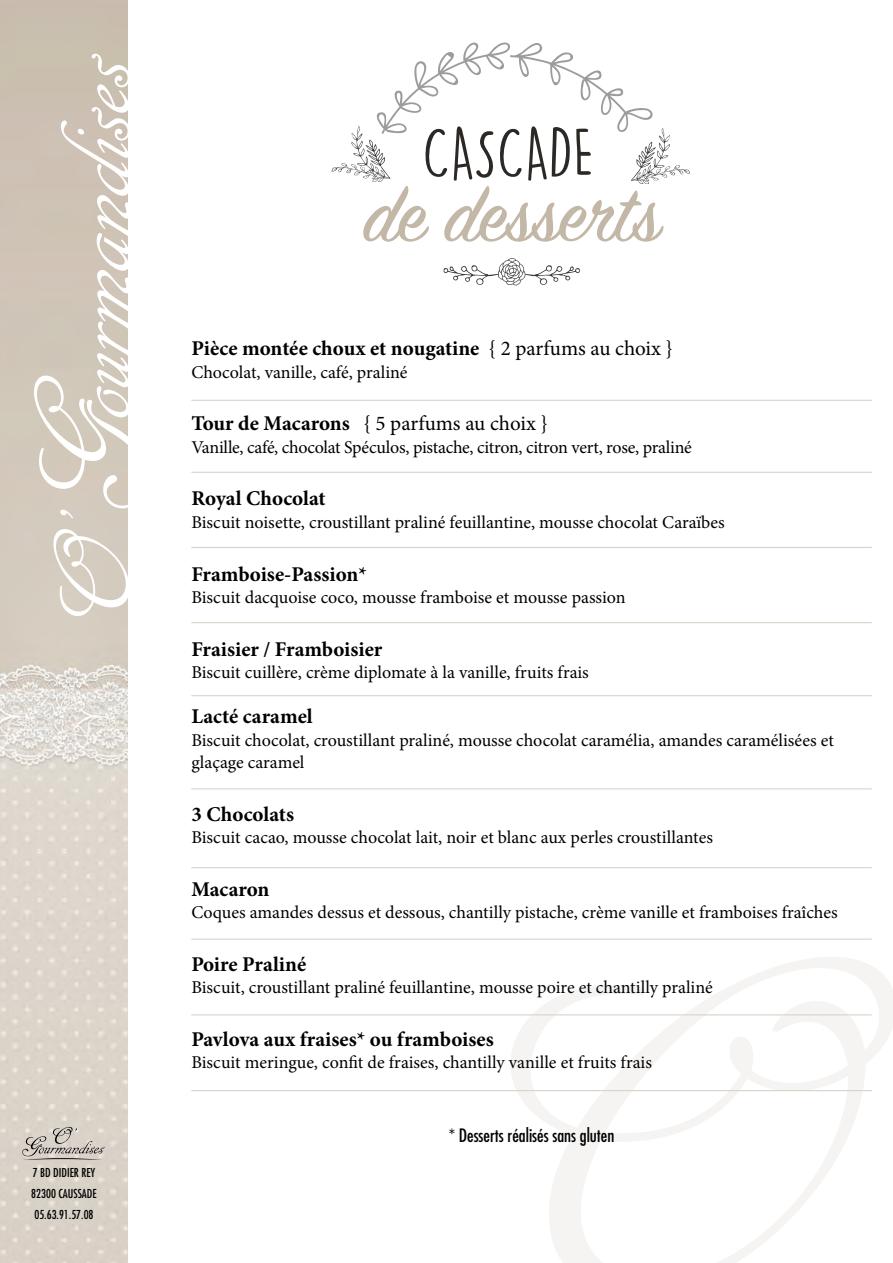
<style>
.page{position:relative;width:893px;height:1263px;background:#fff}
.page>*{position:absolute;margin:0;border:0;box-sizing:border-box;transform-origin:0 0}
.t1{font:87px "Sign Painter House Script";letter-spacing:-.005em;color:#c3b7a7}
.t2{font:66px "DK Lemon Yellow Sun";color:#2c2826}
.t3{font:700 21px "Minion Pro";color:#000}
.t4{font:21px "Minion Pro";letter-spacing:-.005em;color:#000}
.t5{font:18px/22.5px "Minion Pro";letter-spacing:-.005em;color:#000}
.t6{font:condensed 18px "Futura Std";color:#000}
.t7{font:condensed 12px "Futura Std";color:#000}
.s1{font-weight:400}
.s2{font-weight:700}
</style>
<div class="page">
<img style="left:0;top:0;width:128px;height:1263px">
<svg style="left:53px;top:529px;width:75px;height:87px"></svg>
<svg style="left:34px;top:54px;width:94px;height:464px;background:#d4cbbf"></svg>
<svg style="left:510px;top:957px;width:383px;height:306px"></svg>
<svg style="left:444px;top:258px;width:136px;height:27px"></svg>
<svg style="left:332px;top:43px;width:358px;height:141px"></svg>
<hr style="left:191px;top:400px;width:681px;height:1px;background:#d9d2c8">
<hr style="left:191px;top:472px;width:681px;height:1px;background:#d9d2c8">
<hr style="left:191px;top:547px;width:681px;height:1px;background:#d9d2c8">
<hr style="left:191px;top:622px;width:681px;height:1px;background:#d9d2c8">
<hr style="left:191px;top:695px;width:681px;height:1px;background:#d9d2c8">
<hr style="left:191px;top:788px;width:681px;height:1px;background:#d9d2c8">
<hr style="left:191px;top:867px;width:681px;height:1px;background:#d9d2c8">
<hr style="left:191px;top:938px;width:681px;height:2px;background:#d9d2c8">
<hr style="left:191px;top:1014px;width:681px;height:1px;background:#d9d2c8">
<hr style="left:191px;top:1090px;width:681px;height:1px;background:#d9d2c8">
<svg style="left:22px;top:1127px;width:82px;height:33px;background:#c0bab2"></svg>
<p class="t7" style="left:33px;top:1165px;width:64px">7 BD DIDIER REY</p>
<p class="t7" style="left:31px;top:1186px;width:67px">82300 CAUSSADE</p>
<p class="t7" style="left:34px;top:1207px;width:61px">05.63.91.57.08</p>
<p class="t2" style="left:422px;top:113px;width:173px">CASCADE</p>
<p class="t1" style="left:364px;top:161px;width:297px">de desserts</p>
<p class="t3" style="left:191px;top:334px;width:483px">Pièce montée choux et nougatine <span class="s1">{ 2 parfums au choix }</span></p>
<p class="t5" style="left:191px;top:361px;width:218px">Chocolat, vanille, café, praliné</p>
<p class="t4" style="left:191px;top:410px;width:358px"><span class="s2">Tour de Macarons</span> { 5 parfums au choix }</p>
<p class="t5" style="left:191px;top:436px;width:502px">Vanille, café, chocolat Spéculos, pistache, citron, citron vert, rose, praliné</p>
<p class="t3" style="left:191px;top:484px;width:136px">Royal Chocolat</p>
<p class="t5" style="left:191px;top:511px;width:535px">Biscuit noisette, croustillant praliné feuillantine, mousse chocolat Caraïbes</p>
<p class="t3" style="left:191px;top:559px;width:177px">Framboise-Passion*</p>
<p class="t5" style="left:191px;top:586px;width:436px">Biscuit dacquoise coco, mousse framboise et mousse passion</p>
<p class="t3" style="left:191px;top:634px;width:192px">Fraisier / Framboisier</p>
<p class="t5" style="left:191px;top:661px;width:399px">Biscuit cuillère, crème diplomate à la vanille, fruits frais</p>
<p class="t3" style="left:191px;top:701px;width:123px">Lacté caramel</p>
<p class="t5" style="left:191px;top:729px;width:644px">Biscuit chocolat, croustillant praliné, mousse chocolat caramélia, amandes caramélisées et glaçage caramel</p>
<p class="t3" style="left:191px;top:799px;width:104px">3 Chocolats</p>
<p class="t5" style="left:191px;top:826px;width:523px">Biscuit cacao, mousse chocolat lait, noir et blanc aux perles croustillantes</p>
<p class="t3" style="left:191px;top:874px;width:80px">Macaron</p>
<p class="t5" style="left:191px;top:901px;width:648px">Coques amandes dessus et dessous, chantilly pistache, crème vanille et framboises fraîches</p>
<p class="t3" style="left:191px;top:949px;width:116px">Poire Praliné</p>
<p class="t5" style="left:191px;top:976px;width:523px">Biscuit, croustillant praliné feuillantine, mousse poire et chantilly praliné</p>
<p class="t3" style="left:191px;top:1024px;width:304px">Pavlova aux fraises* ou framboises</p>
<p class="t5" style="left:191px;top:1051px;width:462px">Biscuit meringue, confit de fraises, chantilly vanille et fruits frais</p>
<p class="t6" style="left:449px;top:1124px;width:167px">* Desserts réalisés sans gluten</p>
</div>
